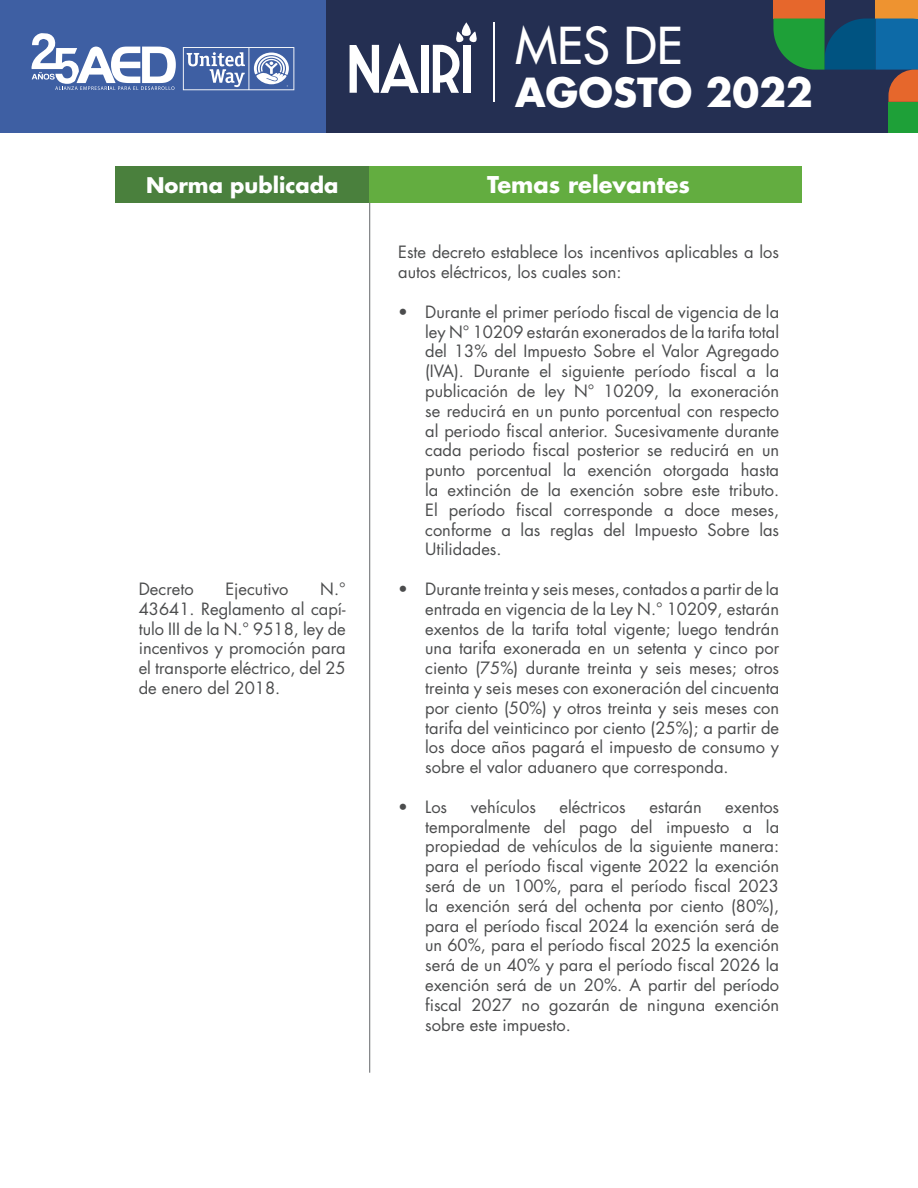
<style>
.page{position:relative;width:918px;height:1188px;background:#fff}
.page>*{position:absolute;margin:0;border:0;box-sizing:border-box;transform-origin:0 0}
.t1{font:49.5px "Futura";color:#fff}
.t2{font:700 42px "UEFA Supercup";color:#fff}
.t3{font:300 42px "UEFA Supercup";color:#fff}
.t4{font:700 39px "Futura";color:#fff}
.t5{font:700 22.5px "Futura";color:#fff}
.t6{font:700 21px "Futura";color:#fff}
.t7{font:18px "Abadi";color:#fff}
.t8{font:16.5px/19.8px "Futura";color:#4b4c4d;text-align:justify}
</style>
<div class="page">
<div style="left:0;top:0;width:918px;height:132px;background:#3e5fa3"></div>
<div style="left:326px;top:0;width:592px;height:132px;background:#242f52"></div>
<svg style="left:31px;top:33px;width:145px;height:57px"></svg>
<svg style="left:183px;top:47px;width:111px;height:43px"></svg>
<svg style="left:350px;top:43px;width:69px;height:50px"></svg>
<div style="left:422px;top:45px;width:7px;height:48px;background:#fff"></div>
<svg style="left:433px;top:22px;width:44px;height:71px"></svg>
<hr style="left:494px;top:22px;width:1px;height:80px;background:#fff">
<div style="left:876px;top:0;width:42px;height:19px;background:#ee9330"></div>
<div style="left:773px;top:0;width:52px;height:19px;background:#e6672c"></div>
<div style="left:888px;top:102px;width:30px;height:30px;background:#1ea038"></div>
<svg style="left:773px;top:19px;width:145px;height:83px"></svg>
<div style="left:115px;top:166px;width:255px;height:37px;background:#4a803d"></div>
<div style="left:370px;top:166px;width:432px;height:37px;background:#63ad40"></div>
<hr style="left:369px;top:203px;width:1px;height:870px;background:#76787b">
<h1 class="t1" style="left:515px;top:15px;width:169px">MES DE</h1>
<h3 class="t4" style="left:515px;top:67px;width:299px">AGOSTO 2022</h3>
<h2 class="t3" style="left:512px;top:25px;width:134px">MES DE</h2>
<h2 class="t2" style="left:512px;top:61px;width:203px">MAYO 2022</h2>
<p class="t7" style="left:687px;top:71px;width:78px">Costa Rica</p>
<p class="t6" style="left:146px;top:171px;width:194px">Norma publicada</p>
<p class="t5" style="left:487px;top:170px;width:204px">Temas relevantes</p>
<p class="t8" style="left:139px;top:579px;width:209px;text-indent:182px">N.° 43641. Reglamento al capí&shy;tulo III de la N.° 9518, ley de incentivos y promoción para el transporte eléctrico, del 25 de enero del 2018.</p>
<p class="t8" style="left:139px;top:579px;width:56px">Decreto</p>
<p class="t8" style="left:225px;top:579px;width:65px">Ejecutivo</p>
<p class="t8" style="left:398px;top:242px;width:382px">Este decreto establece los incentivos aplicables a los autos eléctricos, los cuales son:</p>
<p class="t8" style="left:425px;top:302px;width:356px;text-indent:-27px">• Durante el primer período fiscal de vigencia de la ley N° 10209 estarán exonerados de la tarifa total del 13% del Impuesto Sobre el Valor Agregado (IVA). Durante el siguiente período fiscal a la publicación de ley N° 10209, la exoneración se reducirá en un punto porcentual con respecto al periodo fiscal anterior. Sucesivamente durante cada periodo fiscal posterior se reducirá en un punto porcentual la exención otorgada hasta la extinción de la exención sobre este tributo.<br>El período fiscal corresponde a doce meses, conforme a las reglas del Impuesto Sobre las Utilidades.</p>
<p class="t8" style="left:425px;top:579px;width:356px;text-indent:-27px">• Durante treinta y seis meses, contados a partir de la entrada en vigencia de la Ley N.° 10209, estarán exentos de la tarifa total vigente; luego tendrán una tarifa exonerada en un setenta y cinco por ciento (75%) durante treinta y seis meses; otros treinta y seis meses con exoneración del cincuenta por ciento (50%) y otros treinta y seis meses con tarifa del veinticinco por ciento (25%); a partir de los doce años pagará el impuesto de consumo y sobre el valor aduanero que corresponda.</p>
<p class="t8" style="left:398px;top:797px;width:51px">• Los</p>
<p class="t8" style="left:471px;top:797px;width:67px">vehículos</p>
<p class="t8" style="left:560px;top:797px;width:68px">eléctricos</p>
<p class="t8" style="left:649px;top:797px;width:54px">estarán</p>
<p class="t8" style="left:425px;top:797px;width:356px;text-indent:300px">exentos temporalmente del pago del impuesto a la propiedad de vehículos de la siguiente manera: para el período fiscal vigente 2022 la exención será de un 100%, para el período fiscal 2023 la exención será del ochenta por ciento (80%), para el período fiscal 2024 la exención será de un 60%, para el período fiscal 2025 la exención será de un 40% y para el período fiscal 2026 la exención será de un 20%. A partir del período fiscal 2027 no gozarán de ninguna exención sobre este impuesto.</p>
</div>
